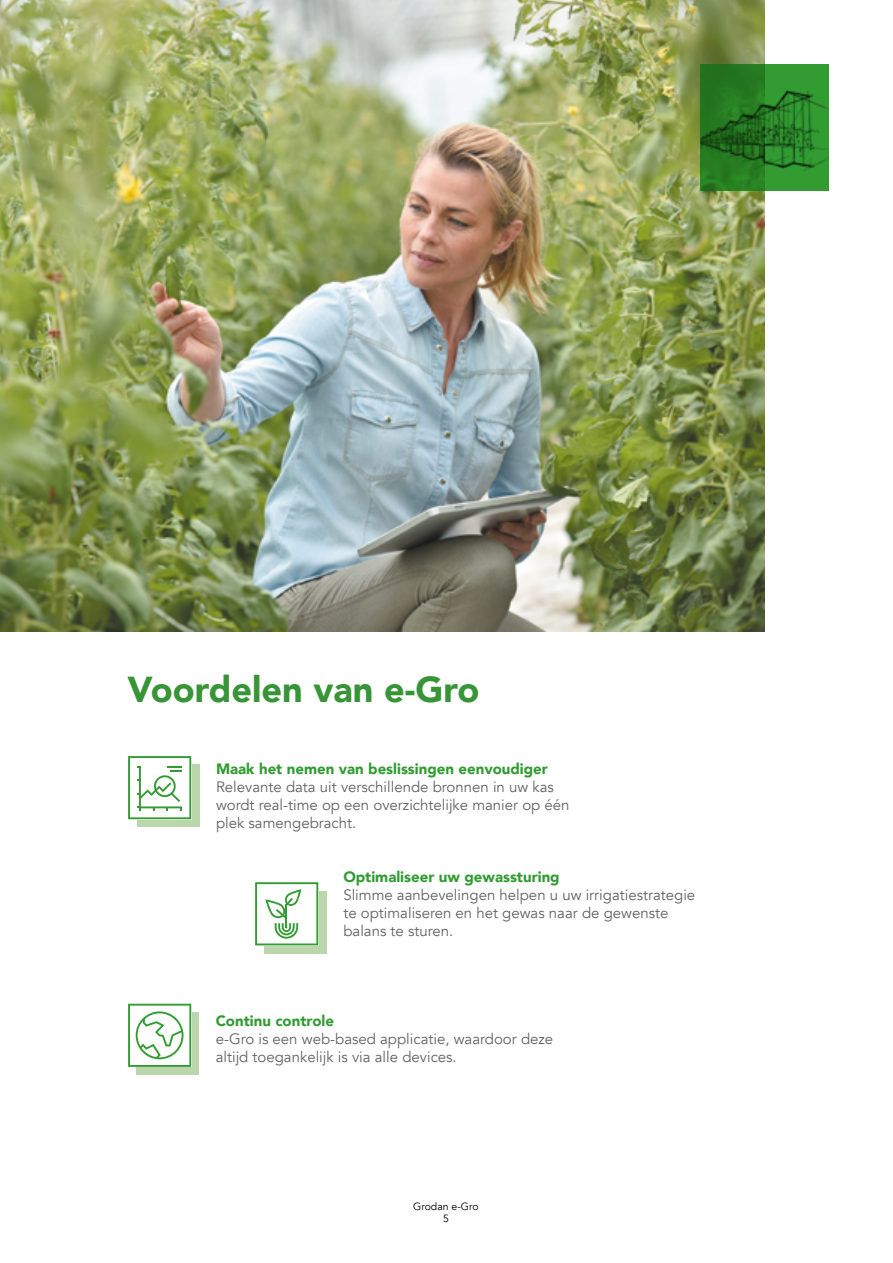
<style>
.page{position:relative;width:893px;height:1263px;background:#fff}
.page>*{position:absolute;margin:0;border:0;box-sizing:border-box;transform-origin:0 0}
.t1{font:900 36px "Avenir";color:#379537}
.t2{font:15px/18px "Avenir";color:#646363}
.t3{font:900 15px "Avenir";color:#329c32}
.t4{font:10.5px/12.6px "Avenir";color:#000;text-align:center}
</style>
<div class="page">
<img style="left:0;top:0;width:765px;height:631px">
<svg style="left:701px;top:64px;width:128px;height:5px"></svg>
<img style="left:701px;top:69px;width:128px;height:122px">
<div style="left:137px;top:765px;width:63px;height:62px;background:#bbd6ab"></div>
<div style="left:264px;top:891px;width:63px;height:63px;background:#bbd6ab"></div>
<div style="left:136px;top:1012px;width:63px;height:63px;background:#bbd6ab"></div>
<svg style="left:255px;top:882px;width:63px;height:63px"></svg>
<svg style="left:128px;top:756px;width:63px;height:63px"></svg>
<svg style="left:128px;top:1004px;width:63px;height:63px"></svg>
<h1 class="t1" style="left:128px;top:659px;width:353px">Voordelen van e-Gro</h1>
<p class="t3" style="left:216px;top:756px;width:333px">Maak het nemen van beslissingen eenvoudiger</p>
<p class="t2" style="left:216px;top:778px;width:355px">Relevante data uit verschillende bronnen in uw kas wordt real-time op een overzichtelijke manier op één plek samengebracht.</p>
<p class="t3" style="left:343px;top:864px;width:218px">Optimaliseer uw gewassturing</p>
<p class="t2" style="left:343px;top:886px;width:353px">Slimme aanbevelingen helpen u uw irrigatiestrategie te optimaliseren en het gewas naar de gewenste balans te sturen.</p>
<p class="t3" style="left:216px;top:1008px;width:120px">Continu controle</p>
<p class="t2" style="left:216px;top:1030px;width:339px">e-Gro is een web-based applicatie, waardoor deze altijd toegankelijk is via alle devices.</p>
<p class="t4" style="left:413px;top:1200px;width:67px">Grodan e-Gro<br>5</p>
</div>
